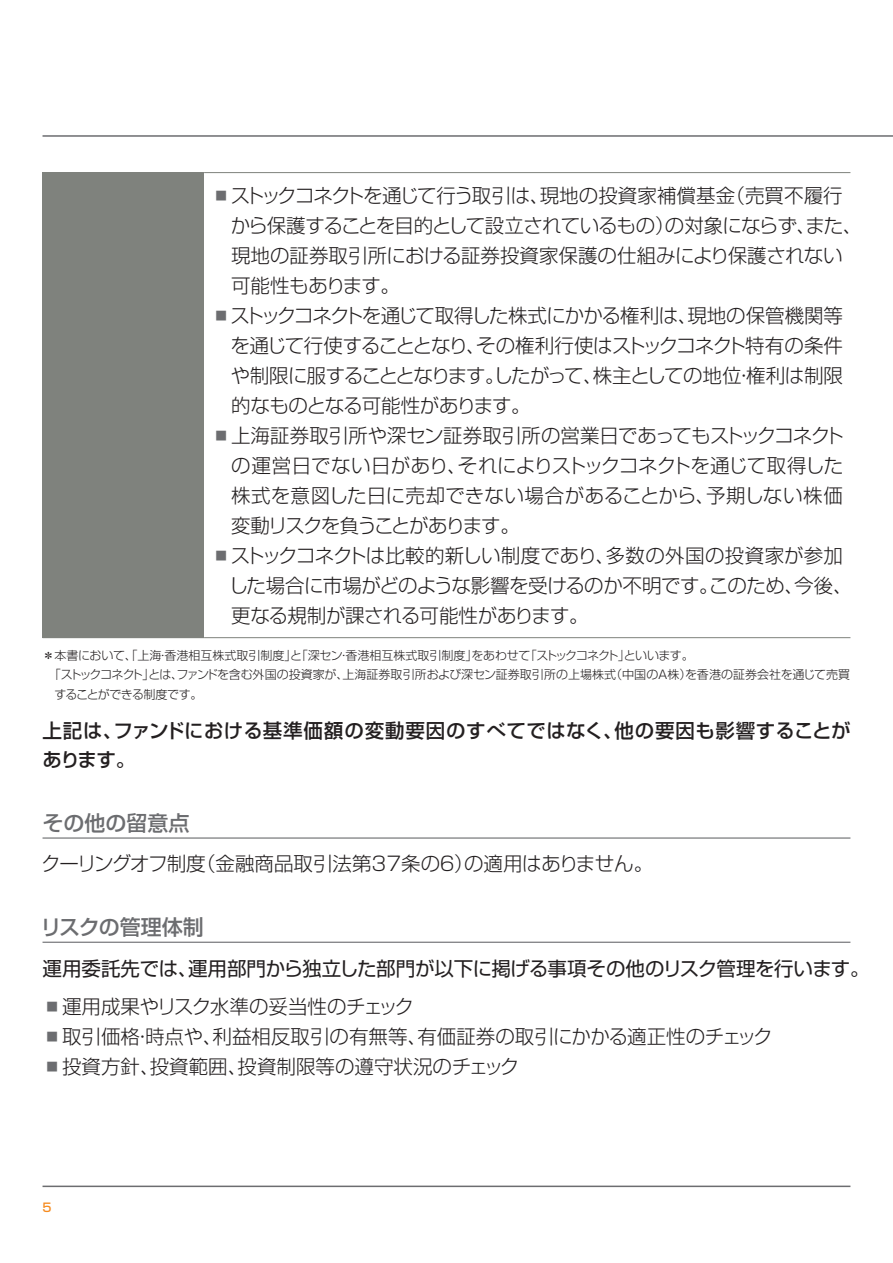
<style>
.page{position:relative;width:893px;height:1263px;background:#fff}
.page>*{position:absolute;margin:0;border:0;box-sizing:border-box;transform-origin:0 0}
.t1{font:500 21px "Shin Go Pr 5";color:#6c6d70}
.t2{font:300 19.5px/30px "Shin Go Pr 5";letter-spacing:-.02em;color:#231f20}
.t3{font:300 19.5px "Shin Go Pr 5";color:#231f20}
.t4{font:500 19.5px/30px "Shin Go Pr 5";letter-spacing:.025em;color:#231f20}
.t5{font:19.5px "Shin Go Pr 5";letter-spacing:-.01em;color:#231f20}
.t6{font:300 12px "Shin Go Pr 5";letter-spacing:-.015em;color:#231f20}
.t7{font:300 12px "Shin Go Pr 5";letter-spacing:-.055em;color:#231f20}
.t8{font:500 12px "Shin Go Pr 5";color:#f68b1f}
.s1{color:#6c6d70}
</style>
<div class="page">
<hr style="left:43px;top:135px;width:850px;height:2px;background:#6c6d70">
<hr style="left:43px;top:1185px;width:807px;height:2px;background:#6c6d70">
<div style="left:43px;top:173px;width:161px;height:465px;background:#7f827d"></div>
<hr style="left:43px;top:172px;width:161px;height:1px;background:#7f827d">
<hr style="left:204px;top:172px;width:646px;height:1px;background:#7f827d">
<hr style="left:204px;top:637px;width:646px;height:1px;background:#7f827d">
<hr style="left:43px;top:837px;width:807px;height:2px;background:#6c6d70">
<hr style="left:43px;top:942px;width:807px;height:1px;background:#6c6d70">
<p class="t2" style="left:231px;top:178px;width:633px;text-indent:-19px"><span class="s1">▪</span>ストックコネクトを通じて行う取引は、現地の投資家補償基金（売買不履行から保護することを目的として設立されているもの）の対象にならず、また、現地の証券取引所における証券投資家保護の仕組みにより保護されない可能性もあります。</p>
<p class="t2" style="left:230px;top:298px;width:614px;text-align:justify;text-indent:-19px"><span class="s1">▪</span>ストックコネクトを通じて取得した株式にかかる権利は、現地の保管機関等を通じて行使することとなり、その権利行使はストックコネクト特有の条件や制限に服することとなります。したがって、株主としての地位・権利は制限的なものとなる可能性があります。</p>
<p class="t2" style="left:231px;top:418px;width:615px;text-align:justify;text-indent:-20px"><span class="s1">▪</span>上海証券取引所や深セン証券取引所の営業日であってもストックコネクトの運営日でない日があり、それによりストックコネクトを通じて取得した株式を意図した日に売却できない場合があることから、予期しない株価変動リスクを負うことがあります。</p>
<p class="t2" style="left:229px;top:538px;width:625px;text-indent:-17px"><span class="s1">▪</span>ストックコネクトは比較的新しい制度であり、多数の外国の投資家が参加した場合に市場がどのような影響を受けるのか不明です。このため、今後、更なる規制が課される可能性があります。</p>
<p class="t6" style="left:43px;top:645px;width:653px">＊本書において、「上海・香港相互株式取引制度」と「深セン・香港相互株式取引制度」をあわせて「ストックコネクト」といいます。</p>
<p class="t6" style="left:49px;top:665px;width:803px">「ストックコネクト」とは、ファンドを含む外国の投資家が、上海証券取引所および深セン証券取引所の上場株式（中国のＡ株）を香港の証券会社を通じて売買</p>
<p class="t7" style="left:54px;top:684px;width:150px">することができる制度です。</p>
<p class="t4" style="left:43px;top:713px;width:810px">上記は、ファンドにおける基準価額の変動要因のすべてではなく、他の要因も影響することがあります。</p>
<p class="t1" style="left:43px;top:805px;width:148px">その他の留意点</p>
<p class="t3" style="left:41px;top:848px;width:613px">クーリングオフ制度（金融商品取引法第37条の６）の適用はありません。</p>
<p class="t1" style="left:41px;top:910px;width:165px">リスクの管理体制</p>
<p class="t5" style="left:43px;top:952px;width:829px">運用委託先では、運用部門から独立した部門が以下に掲げる事項その他のリスク管理を行います。</p>
<p class="t2" style="left:43px;top:990px;width:373px"><span class="s1">▪</span>運用成果やリスク水準の妥当性のチェック</p>
<p class="t3" style="left:43px;top:1020px;width:732px"><span class="s1">▪</span>取引価格・時点や、利益相反取引の有無等、有価証券の取引にかかる適正性のチェック</p>
<p class="t3" style="left:43px;top:1050px;width:478px"><span class="s1">▪</span>投資方針、投資範囲、投資制限等の遵守状況のチェック</p>
<p class="t8" style="left:43px;top:1197px;width:11px">5</p>
</div>
